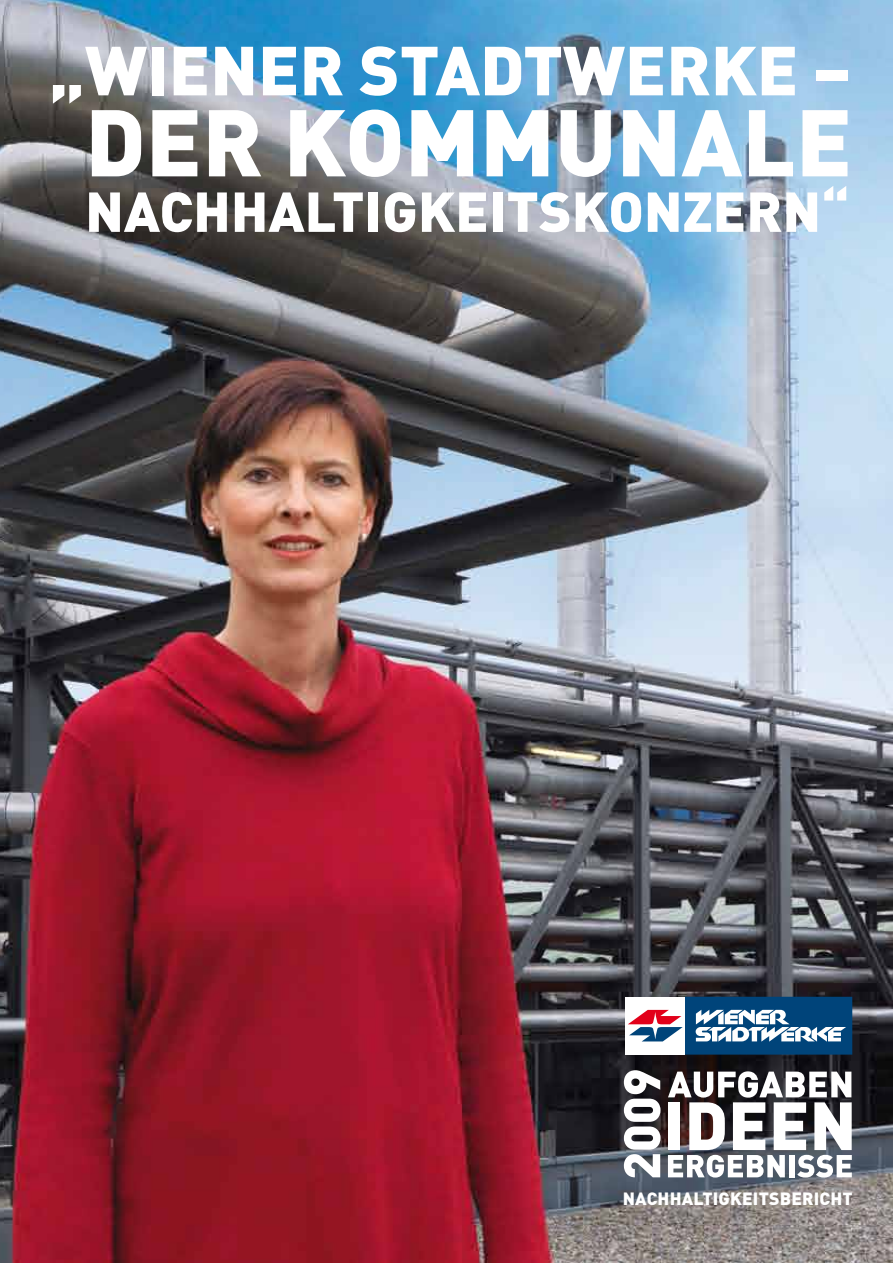
<style>
.page{position:relative;width:893px;height:1263px;background:#fff}
.page>*{position:absolute;margin:0;border:0;box-sizing:border-box;transform-origin:0 0}
.t1{font:900 93px "FFDIN";color:#fff}
.t2{font:900 68.25px "FFDIN";color:#fff}
.t3{font:900 55.35px "FFDIN";color:#fff}
.t4{font:900 50.7px "FFDIN";color:#fff}
.t5{font:900 17.55px "FFDIN";letter-spacing:.01em;color:#fff}
.s1{font-size:70.5px}
</style>
<div class="page">
<img style="left:0;top:0;width:893px;height:1263px">
<div style="left:625px;top:997px;width:59px;height:57px;background:#fff"></div>
<svg style="left:628px;top:997px;width:224px;height:57px"></svg>
<svg style="left:668px;top:1071px;width:184px;height:106px"></svg>
<p class="t2" style="left:49px;top:26px;width:804px"><span class="s1">„</span>WIENER STADTWERKE –</p>
<p class="t1" style="left:85px;top:81px;width:58px">DER</p>
<p class="t1" style="left:284px;top:81px;width:570px">KOMMUNALE</p>
<p class="t3" style="left:85px;top:175px;width:766px">NACHHALTIGKEITSKONZERN“</p>
<p class="t4" style="left:608px;top:1180px;width:113px;rotate:-90deg">2009</p>
<p class="t5" style="left:623px;top:1187px;width:232px">NACHHALTIGKEITSBERICHT</p>
</div>
